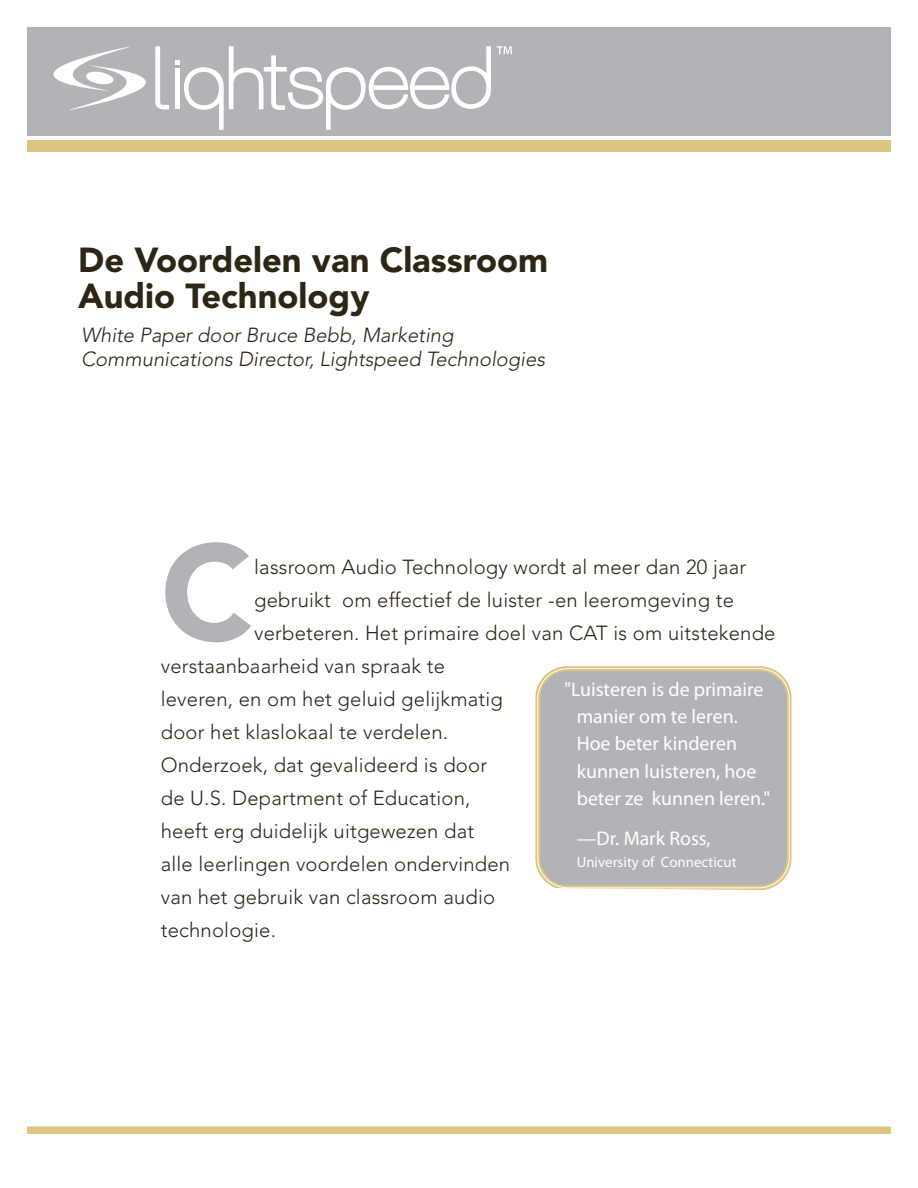
<style>
.page{position:relative;width:918px;height:1188px;background:#fff}
.page>*{position:absolute;margin:0;border:0;box-sizing:border-box;transform-origin:0 0}
.t1{font:900 134.55px "Avenir LT Std";color:#b2b3b7}
.t2{font:900 34.5px/36px "Avenir LT Std";color:#2d2614}
.t3{font:300 20.25px "Avenir LT Std";letter-spacing:.01em;color:#2d2614}
.t4{font:italic 300 20.25px/24.3px "Avenir LT Std";color:#2d2614}
.t5{font:800 19.8px/27.3px "Avenir";color:#fff}
.t6{font:italic 19.8px "Avenir";color:#fff}
.t7{font:italic 14.85px "Avenir";color:#fff}
</style>
<div class="page">
<svg style="left:535px;top:666px;width:257px;height:224px"></svg>
<div style="left:537px;top:668px;width:253px;height:220px;background:#b2b3b7"></div>
<div style="left:27px;top:140px;width:864px;height:12px;background:#dbc581"></div>
<div style="left:27px;top:27px;width:864px;height:108px;background:#b2b3b7"></div>
<svg style="left:53px;top:46px;width:438px;height:84px"></svg>
<svg style="left:497px;top:46px;width:15px;height:8px"></svg>
<div style="left:27px;top:1126px;width:864px;height:8px;background:#dbc581"></div>
<p class="t2" style="left:78px;top:242px;width:472px">De Voordelen van Classroom<br>Audio Technology</p>
<p class="t4" style="left:81px;top:323px;width:466px">White Paper door Bruce Bebb, Marketing<br>Communications Director, Lightspeed Technologies</p>
<p class="t1" style="left:161px;top:512px;width:94px">C</p>
<p class="t3" style="left:254px;top:555px;width:493px">lassroom Audio Technology wordt al meer dan 20 jaar</p>
<p class="t3" style="left:254px;top:588px;width:481px">gebruikt om effectief de luister -en leeromgeving te</p>
<p class="t3" style="left:254px;top:621px;width:523px">verbeteren. Het primaire doel van CAT is om uitstekende</p>
<p class="t3" style="left:161px;top:654px;width:286px">verstaanbaarheid van spraak te</p>
<p class="t3" style="left:161px;top:687px;width:344px">leveren, en om het geluid gelijkmatig</p>
<p class="t3" style="left:161px;top:720px;width:289px">door het klaslokaal te verdelen.</p>
<p class="t3" style="left:161px;top:753px;width:328px">Onderzoek, dat gevalideerd is door</p>
<p class="t3" style="left:161px;top:786px;width:311px">de U.S. Department of Education,</p>
<p class="t3" style="left:161px;top:819px;width:315px">heeft erg duidelijk uitgewezen dat</p>
<p class="t3" style="left:161px;top:852px;width:351px">alle leerlingen voordelen ondervinden</p>
<p class="t3" style="left:161px;top:885px;width:336px">van het gebruik van classroom audio</p>
<p class="t3" style="left:161px;top:918px;width:117px">technologie.</p>
<p class="t5" style="left:577px;top:675px;width:195px;text-indent:-12px">"Luisteren is de primaire manier om te leren.<br>Hoe beter kinderen kunnen luisteren, hoe beter ze kunnen leren."</p>
<p class="t6" style="left:577px;top:826px;width:135px">—Dr. Mark Ross,</p>
<p class="t7" style="left:577px;top:853px;width:161px">University of Connecticut</p>
</div>
